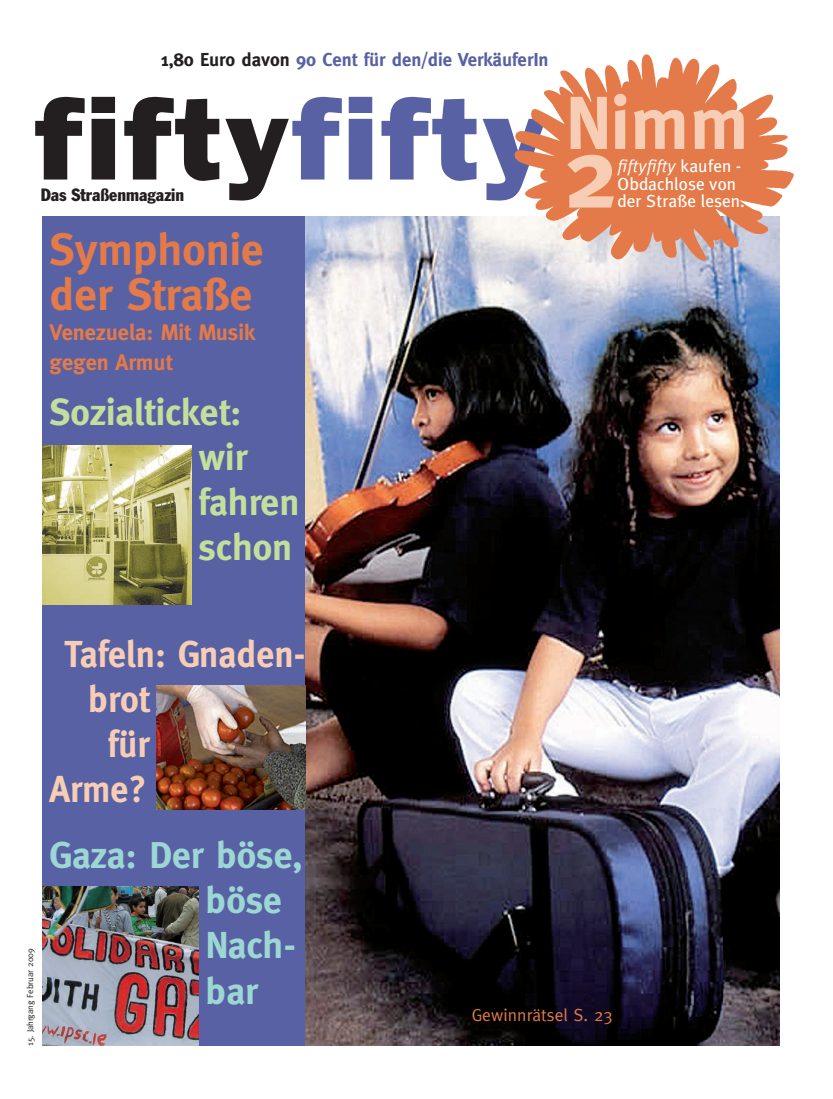
<style>
.page{position:relative;width:833px;height:1099px;background:#fff}
.page>*{position:absolute;margin:0;border:0;box-sizing:border-box;transform-origin:0 0}
.t1{font:800 118.75px "Franklin Gothic";letter-spacing:.025em;color:#231f20}
.t2{font:700 100px "Meta";color:#f7ceb5}
.t3{font:700 75px "Meta";color:#f7ceb5}
.t4{font:700 45px/45px "Meta";color:#e47a49}
.t5{font:700 37.5px/45px "Meta";color:#c4df9b}
.t6{font:700 37.5px "Meta";color:#f7ceb5;scale:.96 1}
.t7{font:700 37.5px/45px "Meta";color:#9cd7d4}
.t8{font:700 22.5px/30px "Meta";color:#e47a49}
.t9{font:700 18.75px "Meta";color:#5861a3}
.t10{font:17.5px/17.5px "Meta";letter-spacing:.01em;color:#fff}
.t11{font:condensed 17.5px "Franklin Gothic";color:#231f20}
.t12{font:17.5px "Meta";letter-spacing:.005em;color:#e47a49}
.t13{font:8.75px "Meta";color:#231f20}
.s1{color:#231f20}
.s2{color:#5861a3}
.s3{font-style:italic}
</style>
<div class="page">
<div style="left:43px;top:216px;width:263px;height:829px;background:#5861a3"></div>
<img style="left:306px;top:216px;width:474px;height:829px">
<img style="left:43px;top:445px;width:148px;height:160px">
<img style="left:157px;top:685px;width:149px;height:124px">
<img style="left:43px;top:886px;width:155px;height:159px">
<img style="left:514px;top:54px;width:280px;height:207px">
<p class="t9" style="left:160px;top:49px;width:389px"><span class="s1">1,80 Euro davon</span> 90 Cent für den/die VerkäuferIn</p>
<h1 class="t1" style="left:35px;top:69px;width:513px">fifty<span class="s2">fifty</span></h1>
<p class="t11" style="left:41px;top:184px;width:145px">Das Straßenmagazin</p>
<h3 class="t4" style="left:50px;top:227px;width:215px">Symphonie der Straße</h3>
<p class="t8" style="left:50px;top:317px;width:208px">Venezuela: Mit Musik gegen Armut</p>
<h3 class="t5" style="left:198px;top:389px;width:102px;text-indent:-149px">Sozialticket: wir fahren schon</h3>
<h3 class="t3" style="left:565px;top:80px;width:185px">Nimm</h3>
<h2 class="t2" style="left:563px;top:115px;width:55px">2</h2>
<p class="t10" style="left:617px;top:157px;width:129px"><span class="s3">fiftyfifty</span> kaufen -<br>Obdachlose von der Straße lesen.</p>
<p class="t13" style="left:25px;top:1045px;width:99px;rotate:-90deg">15. Jahrgang Februar 2009</p>
<h3 class="t6" style="left:65px;top:632px;width:253px">Tafeln: Gnaden-</h3>
<h3 class="t6" style="left:88px;top:677px;width:66px">brot</h3>
<h3 class="t6" style="left:108px;top:722px;width:46px">für</h3>
<h3 class="t6" style="left:50px;top:767px;width:102px">Arme?</h3>
<h3 class="t7" style="left:205px;top:832px;width:98px;text-indent:-156px">Gaza: Der böse, böse<br>Nach&shy;bar</h3>
<p class="t12" style="left:472px;top:1004px;width:143px">Gewinnrätsel S. 23</p>
</div>
